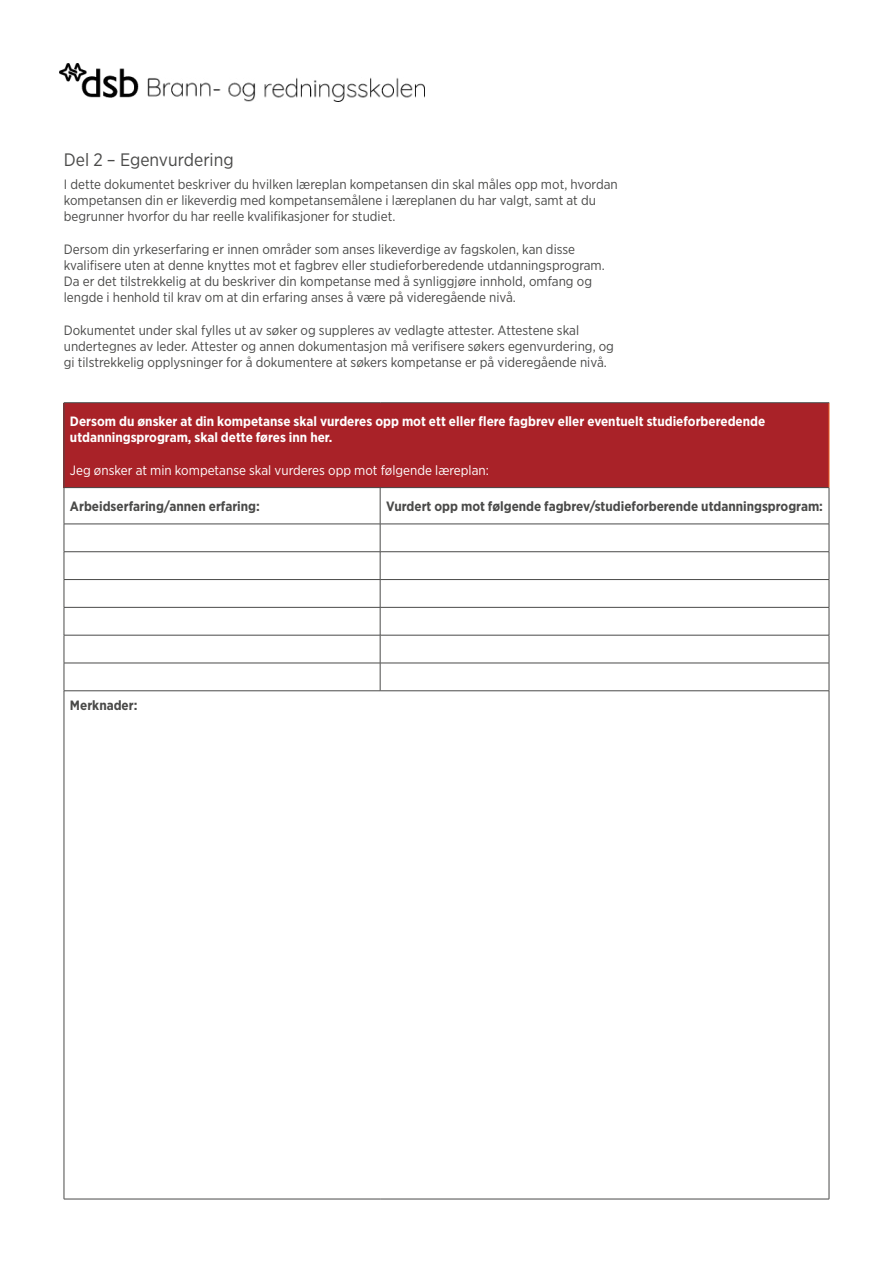
<style>
.page{position:relative;width:893px;height:1263px;background:#fff}
.page>*{position:absolute;margin:0;border:0;box-sizing:border-box;transform-origin:0 0}
.t1{font:18px "Gotham Narrow";color:#4a4a49}
.t2{font:13.5px/16.2px "Gotham Narrow";color:#4a4a49}
.t3{font:700 13.5px/16.2px "Gotham Narrow";color:#fff}
.t4{font:700 13.5px "Gotham Narrow";color:#4a4a49}
.t5{font:13.5px "Gotham Narrow";color:#fff}
</style>
<div class="page">
<div style="left:64px;top:403px;width:765px;height:85px;background:#a92228"></div>
<hr style="left:64px;top:487px;width:316px;height:1px;background:#4a4a49">
<hr style="left:64px;top:488px;width:1px;height:36px;background:#4a4a49">
<hr style="left:380px;top:487px;width:449px;height:1px;background:#4a4a49">
<hr style="left:380px;top:488px;width:1px;height:36px;background:#4a4a49">
<hr style="left:829px;top:488px;width:1px;height:36px;background:#4a4a49">
<hr style="left:64px;top:524px;width:316px;height:1px;background:#4a4a49">
<hr style="left:380px;top:524px;width:449px;height:1px;background:#4a4a49">
<hr style="left:64px;top:551px;width:316px;height:1px;background:#4a4a49">
<hr style="left:380px;top:551px;width:449px;height:1px;background:#4a4a49">
<hr style="left:64px;top:579px;width:316px;height:1px;background:#4a4a49">
<hr style="left:380px;top:579px;width:449px;height:1px;background:#4a4a49">
<hr style="left:64px;top:607px;width:316px;height:1px;background:#4a4a49">
<hr style="left:380px;top:607px;width:449px;height:1px;background:#4a4a49">
<hr style="left:64px;top:635px;width:316px;height:1px;background:#4a4a49">
<hr style="left:380px;top:635px;width:449px;height:1px;background:#4a4a49">
<hr style="left:64px;top:663px;width:316px;height:1px;background:#4a4a49">
<svg style="left:64px;top:524px;width:1px;height:166px"></svg>
<hr style="left:380px;top:663px;width:449px;height:1px;background:#4a4a49">
<svg style="left:380px;top:524px;width:1px;height:166px"></svg>
<svg style="left:829px;top:524px;width:1px;height:167px"></svg>
<hr style="left:64px;top:690px;width:316px;height:1px;background:#4a4a49">
<hr style="left:64px;top:691px;width:1px;height:508px;background:#4a4a49">
<hr style="left:380px;top:690px;width:449px;height:1px;background:#4a4a49">
<hr style="left:829px;top:691px;width:1px;height:508px;background:#4a4a49">
<hr style="left:64px;top:1199px;width:316px;height:1px;background:#4a4a49">
<hr style="left:380px;top:1199px;width:449px;height:1px;background:#4a4a49">
<hr style="left:829px;top:403px;width:1px;height:84px;background:#ec6225">
<hr style="left:64px;top:402px;width:316px;height:1px;background:#4a4a49">
<hr style="left:64px;top:403px;width:1px;height:84px;background:#4a4a49">
<hr style="left:380px;top:402px;width:449px;height:1px;background:#4a4a49">
<img style="left:60px;top:64px;width:79px;height:34px">
<img style="left:147px;top:78px;width:109px;height:23px">
<img style="left:264px;top:78px;width:161px;height:23px">
<h1 class="t1" style="left:64px;top:149px;width:171px">Del 2 – Egenvurdering</h1>
<p class="t2" style="left:64px;top:176px;width:555px">I dette dokumentet beskriver du hvilken læreplan kompetansen din skal måles opp mot, hvordan kompetansen din er likeverdig med kompetansemålene i læreplanen du har valgt, samt at du begrunner hvorfor du har reelle kvalifikasjoner for studiet.</p>
<p class="t2" style="left:64px;top:240px;width:543px">Dersom din yrkeserfaring er innen områder som anses likeverdige av fagskolen, kan disse kvalifisere uten at denne knyttes mot et fagbrev eller studieforberedende utdanningsprogram.<br>Da er det tilstrekkelig at du beskriver din kompetanse med å synliggjøre innhold, omfang og lengde i henhold til krav om at din erfaring anses å være på videregående nivå.</p>
<p class="t2" style="left:64px;top:321px;width:552px">Dokumentet under skal fylles ut av søker og suppleres av vedlagte attester. Attestene skal undertegnes av leder. Attester og annen dokumentasjon må verifisere søkers egenvurdering, og gi tilstrekkelig opplysninger for å dokumentere at søkers kompetanse er på videregående nivå.</p>
<p class="t3" style="left:70px;top:413px;width:697px">Dersom du ønsker at din kompetanse skal vurderes opp mot ett eller flere fagbrev eller eventuelt studieforberedende utdanningsprogram, skal dette føres inn her.</p>
<p class="t5" style="left:70px;top:462px;width:420px">Jeg ønsker at min kompetanse skal vurderes opp mot følgende læreplan:</p>
<p class="t4" style="left:70px;top:498px;width:191px">Arbeidserfaring/annen erfaring:</p>
<p class="t4" style="left:386px;top:498px;width:438px">Vurdert opp mot følgende fagbrev/studieforberende utdanningsprogram:</p>
<p class="t4" style="left:70px;top:697px;width:69px">Merknader:</p>
</div>
